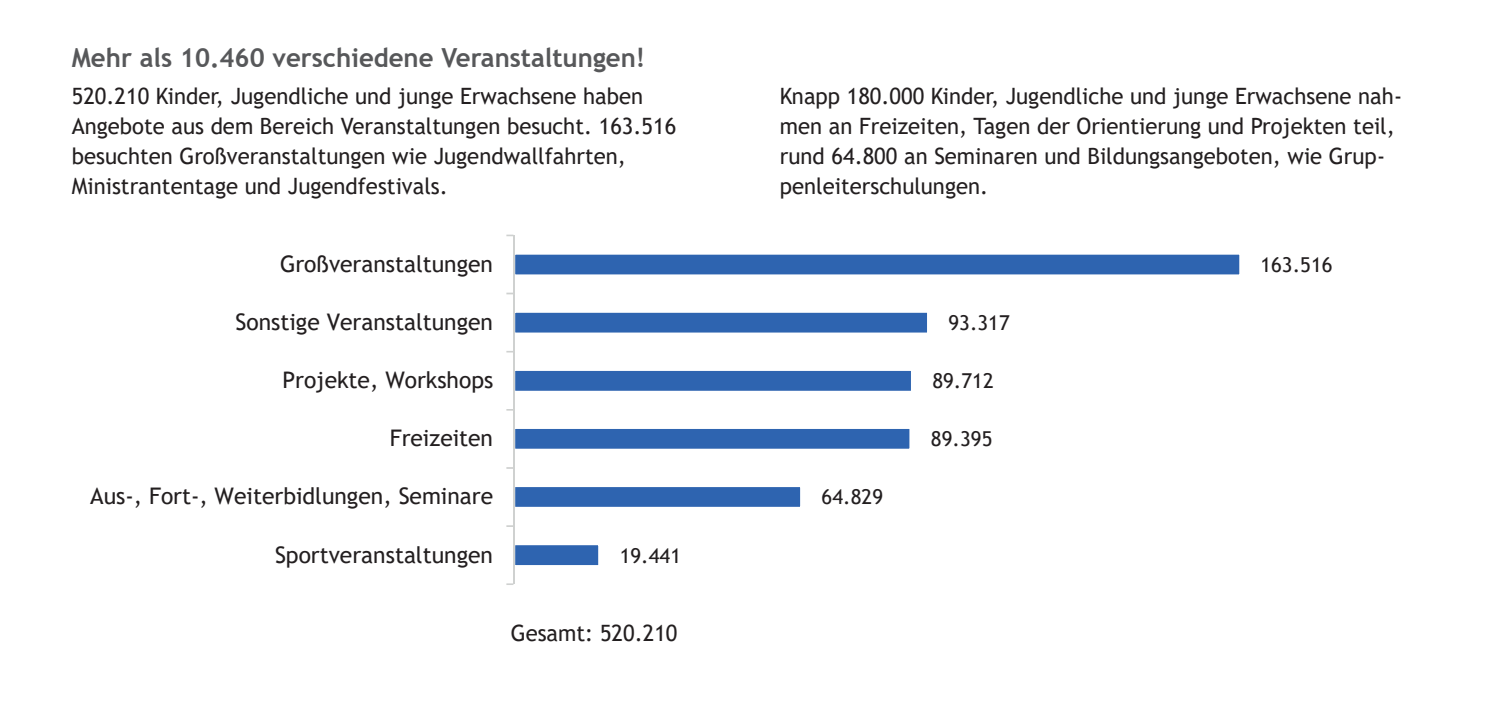
<style>
.page{position:relative;width:1489px;height:709px;background:#fff}
.page>*{position:absolute;margin:0;border:0;box-sizing:border-box;transform-origin:0 0}
.t1{font:700 26.25px "Trebuchet MS";color:#57585a}
.t2{font:22.75px "Trebuchet MS";color:#231f20}
.t3{font:22.5px/30px "Trebuchet MS";color:#231f20}
.t4{font:20.5px "Trebuchet MS";color:#231f20}
</style>
<div class="page">
<svg style="left:514px;top:251px;width:726px;height:317px"></svg>
<hr style="left:512px;top:235px;width:2px;height:349px;background:#cfd1d0">
<svg style="left:506px;top:467px;width:6px;height:2px"></svg>
<svg style="left:506px;top:525px;width:7px;height:2px"></svg>
<svg style="left:506px;top:583px;width:7px;height:2px"></svg>
<p class="t1" style="left:72px;top:41px;width:575px">Mehr als 10.460 verschiedene Veranstaltungen!</p>
<p class="t3" style="left:72px;top:81px;width:606px">520.210 Kinder, Jugendliche und junge Erwachsene haben Angebote aus dem Bereich Veranstaltungen besucht. 163.516 besuchten Großveranstaltungen wie Jugendwallfahrten, Ministrantentage und Jugendfestivals.</p>
<p class="t3" style="left:780px;top:81px;width:623px">Knapp 180.000 Kinder, Jugendliche und junge Erwachsene nah&shy;men an Freizeiten, Tagen der Orientierung und Projekten teil, rund 64.800 an Seminaren und Bildungsangeboten, wie Grup&shy;penleiterschulungen.</p>
<p class="t2" style="left:280px;top:249px;width:214px">Großveranstaltungen</p>
<p class="t4" style="left:1260px;top:252px;width:74px">163.516</p>
<p class="t2" style="left:235px;top:307px;width:259px">Sonstige Veranstaltungen</p>
<p class="t4" style="left:948px;top:310px;width:63px">93.317</p>
<p class="t2" style="left:282px;top:366px;width:212px">Projekte, Workshops</p>
<p class="t4" style="left:932px;top:368px;width:63px">89.712</p>
<p class="t2" style="left:390px;top:424px;width:105px">Freizeiten</p>
<p class="t4" style="left:930px;top:426px;width:63px">89.395</p>
<p class="t2" style="left:90px;top:482px;width:404px">Aus-, Fort-, Weiterbidlungen, Seminare</p>
<p class="t4" style="left:821px;top:484px;width:63px">64.829</p>
<p class="t2" style="left:275px;top:540px;width:219px">Sportveranstaltungen</p>
<p class="t4" style="left:619px;top:542px;width:63px">19.441</p>
<p class="t3" style="left:510px;top:617px;width:168px">Gesamt: 520.210</p>
</div>
